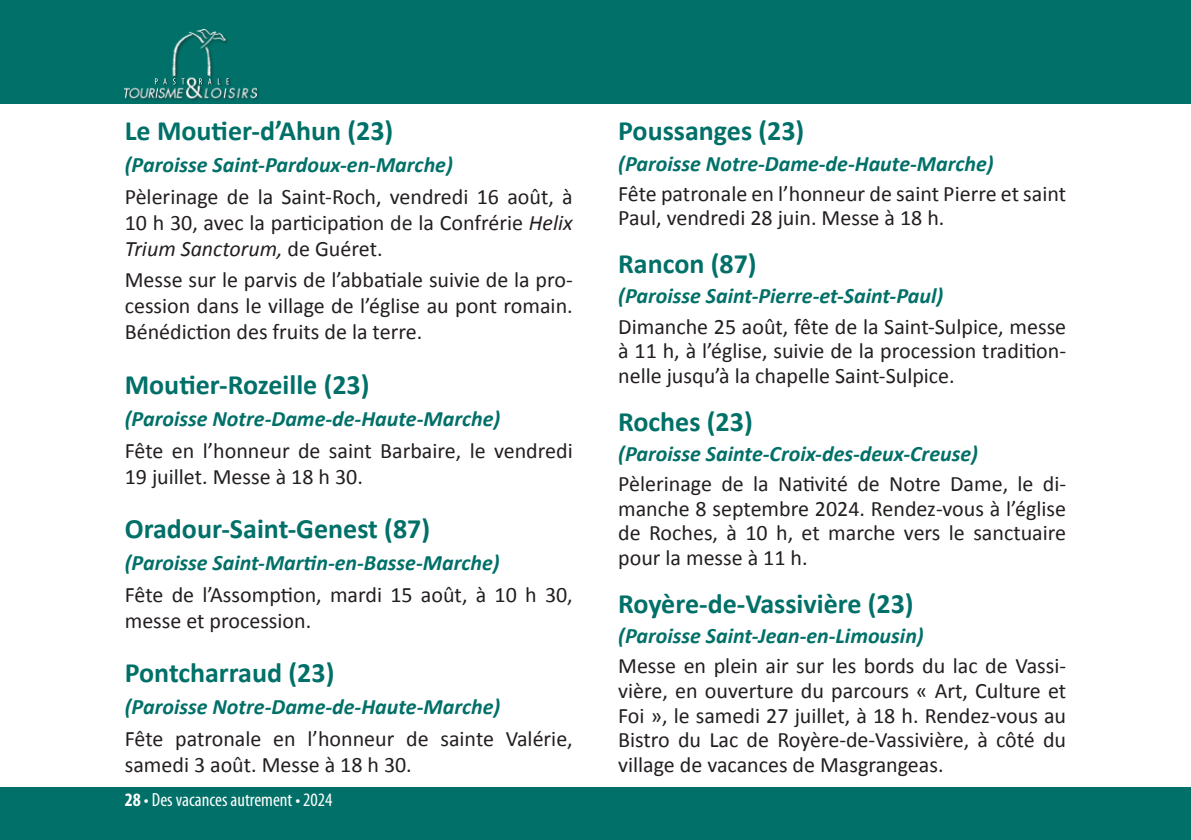
<style>
.page{position:relative;width:1191px;height:840px;background:#fff}
.page>*{position:absolute;margin:0;border:0;box-sizing:border-box;transform-origin:0 0}
.t1{font:700 28px "Calibri";color:#007068}
.t2{font:22px/24.6px "Calibri";color:#241f1f;text-align:justify}
.t3{font:italic 700 22px "Calibri";color:#007068}
.t4{font:condensed 19px "Myriad Pro";color:#fff}
.s1{font-style:italic}
.s2{font-weight:700}
</style>
<div class="page">
<div style="left:0;top:786px;width:1191px;height:53px;background:#007068"></div>
<div style="left:0;top:0;width:1191px;height:104px;background:#007068"></div>
<div style="left:124px;top:29px;width:136px;height:73px;background:#241f1f;opacity:.75"></div>
<img style="left:125px;top:30px;width:131px;height:72px">
<div style="left:155px;top:78px;width:76px;height:8px;background:#241f1f;opacity:.75"></div>
<svg style="left:155px;top:78px;width:74px;height:6px"></svg>
<p class="t1" style="left:125px;top:113px;width:270px">Le Moutier-d’Ahun (23)</p>
<p class="t3" style="left:125px;top:151px;width:330px">(Paroisse Saint-Pardoux-en-Marche)</p>
<p class="t2" style="left:125px;top:182px;width:449px;line-height:26px">Pèlerinage de la Saint-Roch, vendredi 16 août, à 10 h 30, avec la participation de la Confrérie <span class="s1">Helix Trium Sanctorum,</span> de Guéret.</p>
<p class="t2" style="left:125px;top:266px;width:449px;line-height:26px">Messe sur le parvis de l’abbatiale suivie de la pro&shy;cession dans le village de l’église au pont romain.<br>Bénédiction des fruits de la terre.</p>
<p class="t1" style="left:125px;top:367px;width:246px">Moutier-Rozeille (23)</p>
<p class="t3" style="left:125px;top:404px;width:377px">(Paroisse Notre-Dame-de-Haute-Marche)</p>
<p class="t2" style="left:125px;top:436px;width:449px;line-height:26px">Fête en l’honneur de saint Barbaire, le vendredi<br>19 juillet. Messe à 18 h 30.</p>
<p class="t1" style="left:125px;top:511px;width:307px">Oradour-Saint-Genest (87)</p>
<p class="t3" style="left:125px;top:548px;width:376px">(Paroisse Saint-Martin-en-Basse-Marche)</p>
<p class="t2" style="left:125px;top:580px;width:449px;line-height:26px">Fête de l’Assomption, mardi 15 août, à 10 h 30, messe et procession.</p>
<p class="t1" style="left:125px;top:655px;width:211px">Pontcharraud (23)</p>
<p class="t3" style="left:125px;top:692px;width:377px">(Paroisse Notre-Dame-de-Haute-Marche)</p>
<p class="t2" style="left:125px;top:724px;width:449px;line-height:26px">Fête patronale en l’honneur de sainte Valérie, samedi 3 août. Messe à 18 h 30.</p>
<p class="t4" style="left:125px;top:787px;width:209px"><span class="s2">28</span> • Des vacances autrement • 2024</p>
<p class="t1" style="left:618px;top:113px;width:188px">Poussanges (23)</p>
<p class="t3" style="left:618px;top:149px;width:377px">(Paroisse Notre-Dame-de-Haute-Marche)</p>
<p class="t2" style="left:618px;top:180px;width:449px">Fête patronale en l’honneur de saint Pierre et saint<br>Paul, vendredi 28 juin. Messe à 18 h.</p>
<p class="t1" style="left:618px;top:246px;width:140px">Rancon (87)</p>
<p class="t3" style="left:618px;top:282px;width:327px">(Paroisse Saint-Pierre-et-Saint-Paul)</p>
<p class="t2" style="left:618px;top:313px;width:449px">Dimanche 25 août, fête de la Saint-Sulpice, messe à 11 h, à l’église, suivie de la procession tradition&shy;nelle jusqu’à la chapelle Saint-Sulpice.</p>
<p class="t1" style="left:618px;top:403px;width:136px">Roches (23)</p>
<p class="t3" style="left:618px;top:439px;width:361px">(Paroisse Sainte-Croix-des-deux-Creuse)</p>
<p class="t2" style="left:618px;top:470px;width:449px">Pèlerinage de la Nativité de Notre Dame, le di&shy;manche 8 septembre 2024. Rendez-vous à l’église de Roches, à 10 h, et marche vers le sanctuaire pour la messe à 11 h.</p>
<p class="t1" style="left:618px;top:585px;width:297px">Royère-de-Vassivière (23)</p>
<p class="t3" style="left:618px;top:621px;width:307px">(Paroisse Saint-Jean-en-Limousin)</p>
<p class="t2" style="left:618px;top:652px;width:449px">Messe en plein air sur les bords du lac de Vassi&shy;vière, en ouverture du parcours « Art, Culture et Foi », le samedi 27 juillet, à 18 h. Rendez-vous au Bistro du Lac de Royère-de-Vassivière, à côté du village de vacances de Masgrangeas.</p>
</div>
